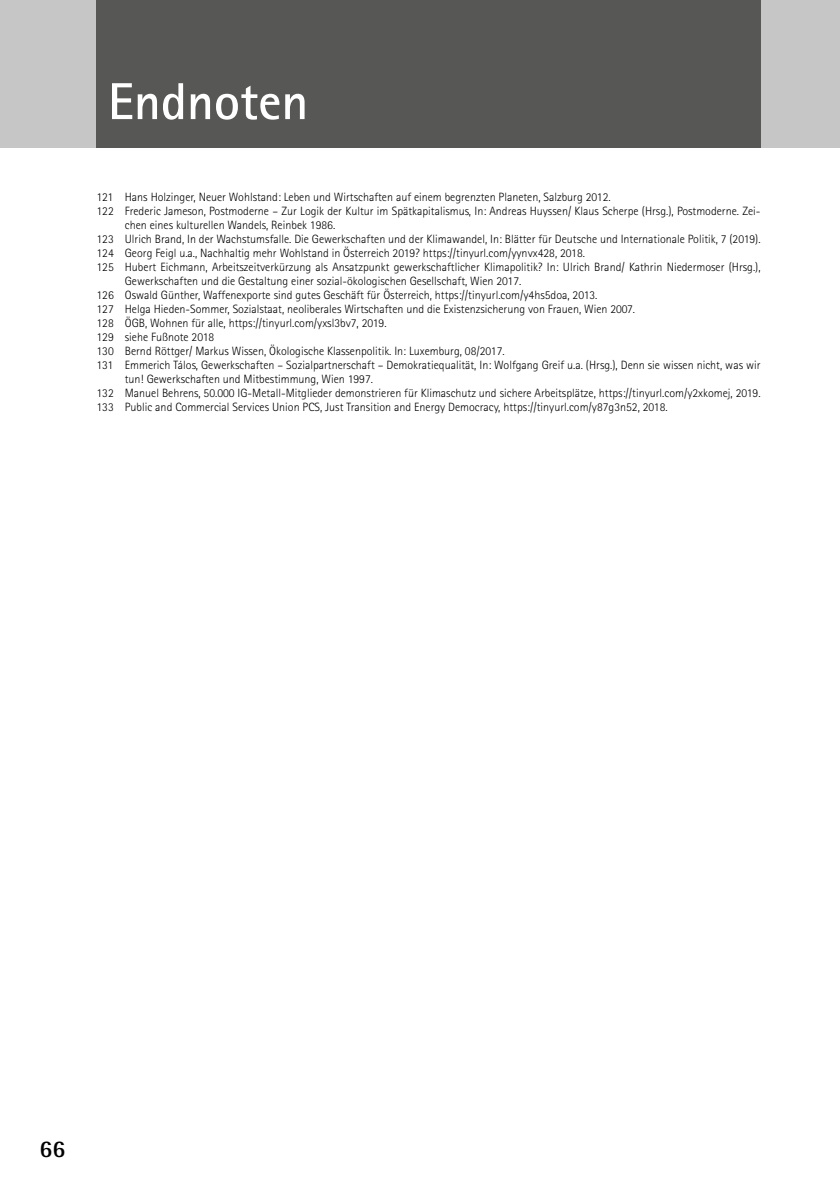
<style>
.page{position:relative;width:840px;height:1191px;background:#fff}
.page>*{position:absolute;margin:0;border:0;box-sizing:border-box;transform-origin:0 0}
.t1{font:700 52px "Rotis Sans Serif Std";color:#fff}
.t2{font:700 24px "Rotis Semi Sans Std";color:#000}
.t3{font:300 12px "Rotis Sans Serif Std";color:#000}
</style>
<div class="page">
<div style="left:0;top:0;width:839px;height:147px;background:#c6c6c6"></div>
<div style="left:96px;top:0;width:664px;height:147px;background:#575756"></div>
<h1 class="t1" style="left:108px;top:69px;width:202px">Endnoten</h1>
<p class="t3" style="left:96px;top:190px;width:515px">121 Hans Holzinger, Neuer Wohlstand: Leben und Wirtschaften auf einem begrenzten Planeten, Salzburg 2012.</p>
<p class="t3" style="left:96px;top:204px;width:665px">122 Frederic Jameson, Postmoderne – Zur Logik der Kultur im Spätkapitalismus, In: Andreas Huyssen/ Klaus Scherpe (Hrsg.), Postmoderne. Zei-</p>
<p class="t3" style="left:125px;top:218px;width:212px">chen eines kulturellen Wandels, Reinbek 1986.</p>
<p class="t3" style="left:96px;top:232px;width:665px">123 Ulrich Brand, In der Wachstumsfalle. Die Gewerkschaften und der Klimawandel, In: Blätter für Deutsche und Internationale Politik, 7 (2019).</p>
<p class="t3" style="left:96px;top:246px;width:489px">124 Georg Feigl u.a., Nachhaltig mehr Wohlstand in Österreich 2019? https://tinyurl.com/yynvx428, 2018.</p>
<p class="t3" style="left:96px;top:260px;width:665px">125 Hubert Eichmann, Arbeitszeitverkürzung als Ansatzpunkt gewerkschaftlicher Klimapolitik? In: Ulrich Brand/ Kathrin Niedermoser (Hrsg.),</p>
<p class="t3" style="left:125px;top:274px;width:398px">Gewerkschaften und die Gestaltung einer sozial-ökologischen Gesellschaft, Wien 2017.</p>
<p class="t3" style="left:96px;top:288px;width:502px">126 Oswald Günther, Waffenexporte sind gutes Geschäft für Österreich, https://tinyurl.com/y4hs5doa, 2013.</p>
<p class="t3" style="left:96px;top:302px;width:539px">127 Helga Hieden-Sommer, Sozialstaat, neoliberales Wirtschaften und die Existenzsicherung von Frauen, Wien 2007.</p>
<p class="t3" style="left:96px;top:316px;width:291px">128 ÖGB, Wohnen für alle, https://tinyurl.com/yxsl3bv7, 2019.</p>
<p class="t3" style="left:96px;top:330px;width:119px">129 siehe Fußnote 2018</p>
<p class="t3" style="left:96px;top:344px;width:409px">130 Bernd Röttger/ Markus Wissen, Ökologische Klassenpolitik. In: Luxemburg, 08/2017.</p>
<p class="t3" style="left:96px;top:358px;width:665px">131 Emmerich Tálos, Gewerkschaften – Sozialpartnerschaft – Demokratiequalität, In: Wolfgang Greif u.a. (Hrsg.), Denn sie wissen nicht, was wir</p>
<p class="t3" style="left:125px;top:372px;width:249px">tun! Gewerkschaften und Mitbestimmung, Wien 1997.</p>
<p class="t3" style="left:96px;top:386px;width:665px">132 Manuel Behrens, 50.000 IG-Metall-Mitglieder demonstrieren für Klimaschutz und sichere Arbeitsplätze, https://tinyurl.com/y2xkomej, 2019.</p>
<p class="t3" style="left:96px;top:400px;width:572px">133 Public and Commercial Services Union PCS, Just Transition and Energy Democracy, https://tinyurl.com/y87g3n52, 2018.</p>
<h2 class="t2" style="left:40px;top:1133px;width:27px">66</h2>
</div>
